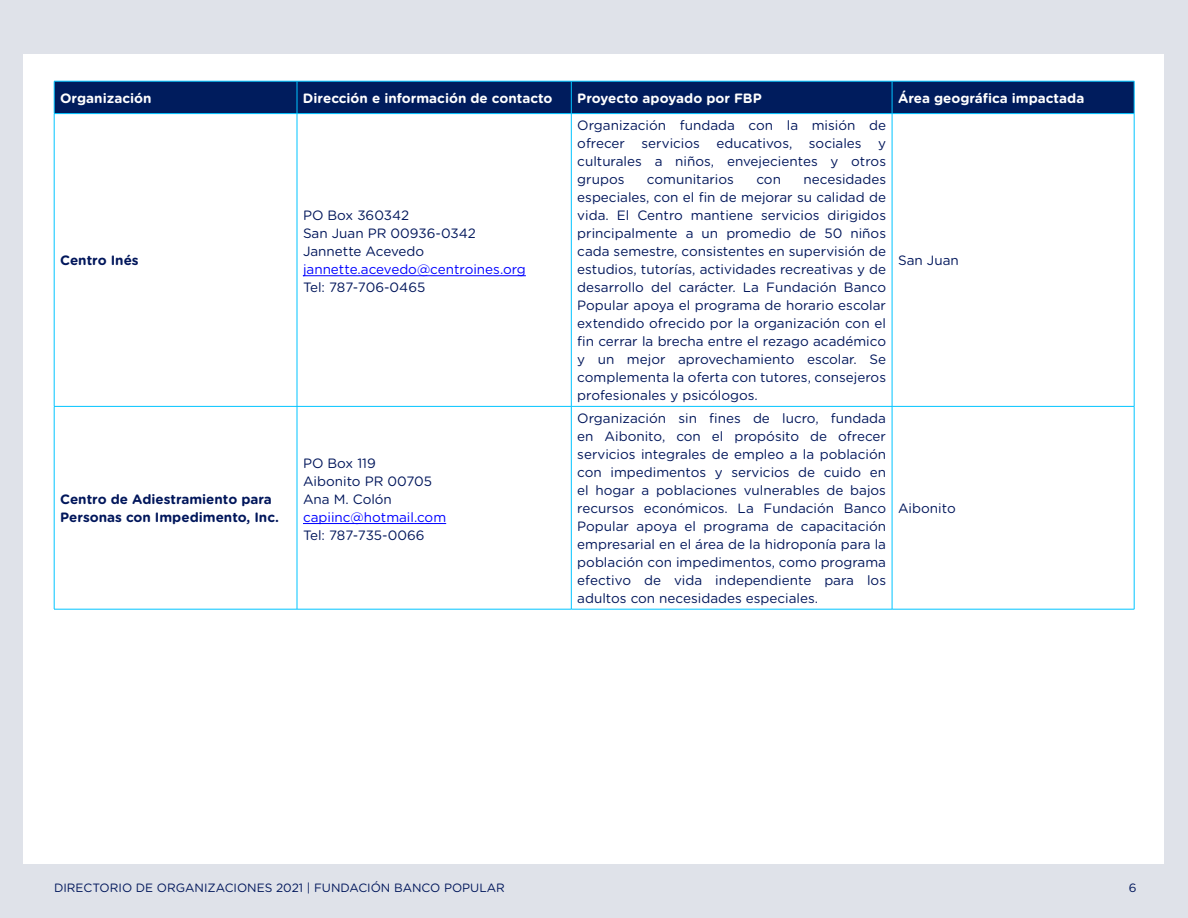
<style>
.page{position:relative;width:1188px;height:918px;background:#dfe2e9}
.page>*{position:absolute;margin:0;border:0;box-sizing:border-box;transform-origin:0 0}
.t1{font:13.5px/18px "Gotham Rounded";color:#00165b;text-align:justify}
.t2{font:700 13.5px "Gotham Rounded";color:#fff}
.t3{font:700 13.5px/18px "Gotham Rounded";color:#00165b}
.t4{font:13.5px "Gotham Rounded";color:#00f}
.t5{font:12px "Gotham Rounded";color:#00165b}
</style>
<div class="page">
<div style="left:24px;top:54px;width:1140px;height:810px;background:#fff"></div>
<div style="left:55px;top:82px;width:1079px;height:31px;background:#001c5d"></div>
<hr style="left:54px;top:81px;width:243px;height:1px;background:#00c4ff">
<hr style="left:54px;top:81px;width:1px;height:32px;background:#00c4ff">
<hr style="left:297px;top:81px;width:274px;height:1px;background:#00c4ff">
<hr style="left:297px;top:81px;width:1px;height:32px;background:#00c4ff">
<hr style="left:571px;top:81px;width:321px;height:1px;background:#00c4ff">
<hr style="left:571px;top:81px;width:1px;height:32px;background:#00c4ff">
<hr style="left:892px;top:81px;width:242px;height:1px;background:#00c4ff">
<hr style="left:892px;top:81px;width:1px;height:32px;background:#00c4ff">
<hr style="left:1134px;top:81px;width:1px;height:32px;background:#00c4ff">
<hr style="left:54px;top:113px;width:243px;height:1px;background:#00c4ff">
<hr style="left:297px;top:113px;width:274px;height:1px;background:#00c4ff">
<hr style="left:571px;top:113px;width:321px;height:1px;background:#00c4ff">
<hr style="left:892px;top:113px;width:242px;height:1px;background:#00c4ff">
<hr style="left:54px;top:609px;width:243px;height:1px;background:#00c4ff">
<hr style="left:297px;top:609px;width:274px;height:1px;background:#00c4ff">
<hr style="left:571px;top:609px;width:321px;height:1px;background:#00c4ff">
<hr style="left:892px;top:609px;width:242px;height:1px;background:#00c4ff">
<hr style="left:54px;top:114px;width:1px;height:292px;background:#00c4ff">
<hr style="left:297px;top:114px;width:1px;height:292px;background:#00c4ff">
<hr style="left:571px;top:114px;width:1px;height:292px;background:#00c4ff">
<hr style="left:892px;top:114px;width:1px;height:292px;background:#00c4ff">
<hr style="left:1134px;top:114px;width:1px;height:292px;background:#00c4ff">
<hr style="left:54px;top:406px;width:243px;height:1px;background:#00c4ff">
<hr style="left:54px;top:407px;width:1px;height:202px;background:#00c4ff">
<hr style="left:297px;top:406px;width:274px;height:1px;background:#00c4ff">
<hr style="left:297px;top:407px;width:1px;height:202px;background:#00c4ff">
<hr style="left:571px;top:406px;width:321px;height:1px;background:#00c4ff">
<hr style="left:571px;top:407px;width:1px;height:202px;background:#00c4ff">
<hr style="left:892px;top:406px;width:242px;height:1px;background:#00c4ff">
<hr style="left:892px;top:407px;width:1px;height:202px;background:#00c4ff">
<hr style="left:1134px;top:407px;width:1px;height:202px;background:#00c4ff">
<hr style="left:303px;top:275px;width:223px;height:1px;background:#00f">
<hr style="left:303px;top:523px;width:143px;height:1px;background:#00f">
<p class="t2" style="left:60px;top:88px;width:93px">Organización</p>
<p class="t2" style="left:303px;top:88px;width:251px">Dirección e información de contacto</p>
<p class="t2" style="left:577px;top:88px;width:186px">Proyecto apoyado por FBP</p>
<p class="t2" style="left:898px;top:88px;width:188px">Área geográfica impactada</p>
<p class="t3" style="left:60px;top:251px;width:80px">Centro Inés</p>
<p class="t1" style="left:303px;top:206px;width:174px;text-align:left">PO Box 360342<br>San Juan PR 00936-0342<br>Jannette Acevedo</p>
<p class="t4" style="left:303px;top:260px;width:224px">jannette.acevedo@centroines.org</p>
<p class="t1" style="left:303px;top:278px;width:124px">Tel: 787-706-0465</p>
<p class="t3" style="left:60px;top:490px;width:220px">Centro de Adiestramiento para<br>Personas con Impedimento, Inc.</p>
<p class="t1" style="left:303px;top:454px;width:131px;text-align:left">PO Box 119<br>Aibonito PR 00705<br>Ana M. Colón</p>
<p class="t4" style="left:303px;top:508px;width:145px">capiinc@hotmail.com</p>
<p class="t1" style="left:303px;top:526px;width:123px">Tel: 787-735-0066</p>
<p class="t1" style="left:577px;top:116px;width:310px">Organización fundada con la misión de ofrecer servicios educativos, sociales y culturales a niños, envejecientes y otros grupos</p>
<p class="t1" style="left:577px;top:170px;width:310px;text-indent:226px">necesidades especiales, con el fin de mejorar su calidad de vida. El Centro mantiene servicios dirigidos principalmente a un promedio de 50 niños cada semestre, consistentes en supervisión de estudios, tutorías, actividades recreativas y de desarrollo del carácter. La Fundación Banco Popular apoya el programa de horario escolar extendido ofrecido por la organización con el fin cerrar la brecha entre el rezago académico y un mejor aprovechamiento escolar. Se complementa la oferta con tutores, consejeros profesionales y psicólogos.</p>
<p class="t1" style="left:647px;top:170px;width:88px">comunitarios</p>
<p class="t1" style="left:756px;top:170px;width:26px">con</p>
<p class="t1" style="left:577px;top:409px;width:310px">Organización sin fines de lucro, fundada en Aibonito, con el propósito de ofrecer servicios integrales de empleo a la población con impedimentos y servicios de cuido en el hogar a poblaciones vulnerables de bajos recursos económicos. La Fundación Banco Popular apoya el programa de capacitación empresarial en el área de la hidroponía para la población con impedimentos, como programa efectivo de vida independiente para los adultos con necesidades especiales.</p>
<p class="t1" style="left:898px;top:251px;width:62px">San Juan</p>
<p class="t1" style="left:898px;top:499px;width:59px">Aibonito</p>
<p class="t5" style="left:54px;top:879px;width:452px">DIRECTORIO DE ORGANIZACIONES 2021 | FUNDACIÓN BANCO POPULAR</p>
<p class="t5" style="left:1129px;top:879px;width:9px">6</p>
</div>
